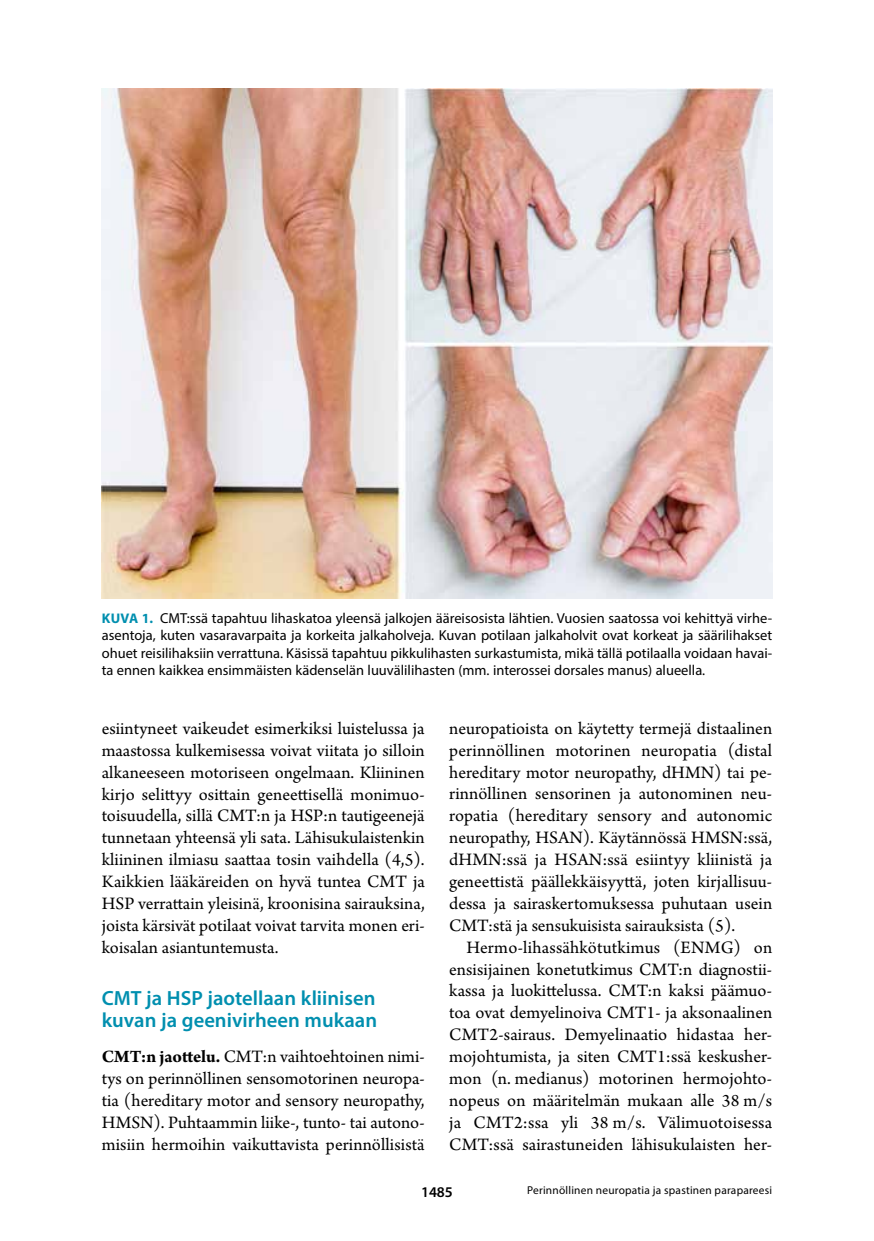
<style>
.page{position:relative;width:874px;height:1241px;background:#fff}
.page>*{position:absolute;margin:0;border:0;box-sizing:border-box;transform-origin:0 0}
.t1{font:600 20.65px/21.9px "Myriad Pro";color:#008faf}
.t2{font:18.38px/21.9px "Arno Pro";color:#000;text-align:justify}
.t3{font:600 14.88px "Myriad Pro";color:#000}
.t4{font:14.35px/17.5px "Myriad Pro";color:#000;text-align:justify}
.t5{font:11.38px "Myriad Pro";letter-spacing:.02em;color:#000}
.s1{font-weight:700;font-size:14px;color:#008faf}
.s2{font-weight:700}
</style>
<div class="page">
<img style="left:102px;top:88px;width:670px;height:510px">
<p class="t4" style="left:102px;top:608px;width:671px"><span class="s1">KUVA 1.</span> CMT:ssä tapahtuu lihaskatoa yleensä jalkojen ääreisosista lähtien. Vuosien saatossa voi kehittyä virhe&shy;asentoja, kuten vasaravarpaita ja korkeita jalkaholveja. Kuvan potilaan jalkaholvit ovat korkeat ja säärilihakset ohuet reisilihaksiin verrattuna. Käsissä tapahtuu pikkulihasten surkastumista, mikä tällä potilaalla voidaan havai&shy;ta ennen kaikkea ensimmäisten kädenselän luuvälilihasten (mm. interossei dorsales manus) alueella.</p>
<p class="t2" style="left:102px;top:718px;width:324px">esiintyneet vaikeudet esimerkiksi luistelussa ja maastossa kulkemisessa voivat viitata jo silloin alkaneeseen motoriseen ongelmaan. Kliininen kirjo selittyy osittain geneettisellä monimuo&shy;toisuudella, sillä CMT:n ja HSP:n tautigeenejä tunnetaan yhteensä yli sata. Lähisukulaistenkin kliininen ilmiasu saattaa tosin vaihdella (4,5).<br>Kaikkien lääkäreiden on hyvä tuntea CMT ja HSP verrattain yleisinä, kroonisina sairauksina, joista kärsivät potilaat voivat tarvita monen eri&shy;koisalan asiantuntemusta.</p>
<p class="t1" style="left:102px;top:986px;width:277px">CMT ja HSP jaotellaan kliinisen kuvan ja geenivirheen mukaan</p>
<p class="t2" style="left:102px;top:1046px;width:324px"><span class="s2">CMT:n jaottelu.</span> CMT:n vaihtoehtoinen nimi&shy;tys on perinnöllinen sensomotorinen neuropa&shy;tia (hereditary motor and sensory neuropathy, HMSN). Puhtaammin liike-, tunto- tai autono&shy;misiin hermoihin vaikuttavista perinnöllisistä</p>
<p class="t2" style="left:449px;top:718px;width:324px">neuropatioista on käytetty termejä distaalinen perinnöllinen motorinen neuropatia (distal hereditary motor neuropathy, dHMN) tai pe&shy;rinnöllinen sensorinen ja autonominen neu&shy;ropatia (hereditary sensory and autonomic neuropathy, HSAN). Käytännössä HMSN:ssä, dHMN:ssä ja HSAN:ssä esiintyy kliinistä ja geneettistä päällekkäisyyttä, joten kirjallisuu&shy;dessa ja sairaskertomuksessa puhutaan usein CMT:stä ja sensukuisista sairauksista (5).</p>
<p class="t2" style="left:449px;top:937px;width:324px;text-indent:17px">Hermo-lihassähkötutkimus (ENMG) on ensisijainen konetutkimus CMT:n diagnostii&shy;kassa ja luokittelussa. CMT:n kaksi päämuo&shy;toa ovat demyelinoiva CMT1- ja aksonaalinen CMT2-sairaus. Demyelinaatio hidastaa her&shy;mojohtumista, ja siten CMT1:ssä keskusher&shy;mon (n. medianus) motorinen hermojohto&shy;nopeus on määritelmän mukaan alle 38 m/s ja CMT2:ssa yli 38 m/s. Välimuotoisessa CMT:ssä sairastuneiden lähisukulaisten her-</p>
<p class="t3" style="left:421px;top:1182px;width:33px">1485</p>
<p class="t5" style="left:527px;top:1183px;width:246px">Perinnöllinen neuropatia ja spastinen parapareesi</p>
</div>
